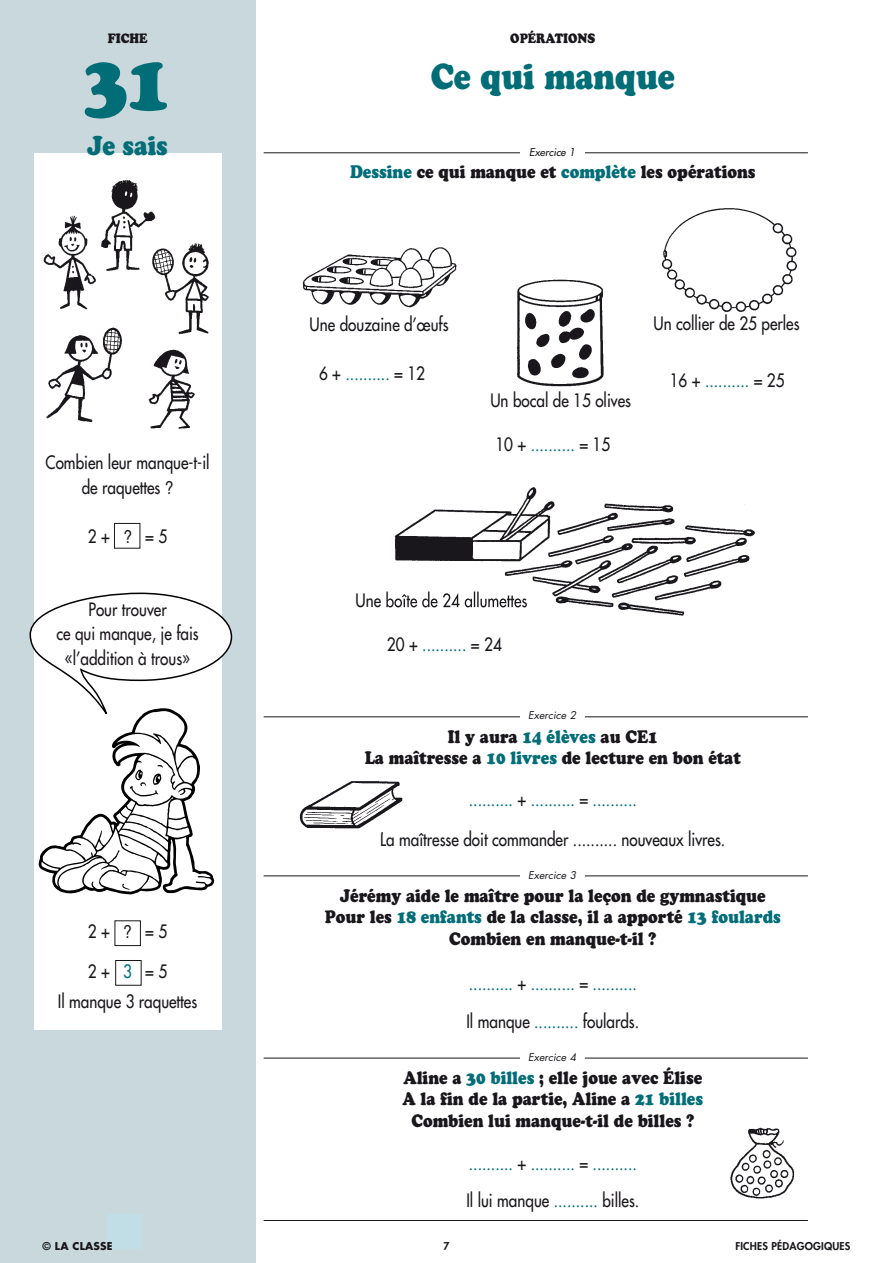
<style>
.page{position:relative;width:893px;height:1263px;background:#fff}
.page>*{position:absolute;margin:0;border:0;box-sizing:border-box;transform-origin:0 0}
.t1{font:900 81px "Cooper";color:#006d77;scale:.85 1}
.t2{font:900 36px "Cooper";color:#006d77;scale:.85 1}
.t3{font:900 27px "Cooper";color:#006d77;scale:.85 1}
.t4{font:900 18px/21.6px "Cooper";color:#1a171c;text-align:center;scale:.85 1}
.t5{font:18px/24.6px "Futura";color:#1a171c;text-align:center;scale:.85 1}
.t6{font:18px/38.1px "Futura";color:#006d77;scale:.85 1}
.t7{font:900 13.5px "Cooper";color:#1a171c;scale:.85 1}
.t8{font:italic 10.5px "Futura";color:#1a171c}
.t9{font:800 10.5px "Futura";letter-spacing:.02em;color:#1a171c}
.t10{font:italic 10.5px "Futura";color:#1a171c}
.t11{font:700 10.5px "Futura";letter-spacing:.02em;color:#1a171c}
.s1{font-family:"Helvetica"}
.s2{color:#006d77}
.s3{color:#1a171c}
</style>
<div class="page">
<div style="left:0;top:0;width:255px;height:1263px;background:#c8d8dc"></div>
<div style="left:34px;top:153px;width:187px;height:876px;background:#fff"></div>
<hr style="left:264px;top:152px;width:544px;height:1px;background:#1a171c">
<div style="left:520px;top:147px;width:65px;height:12px;background:#fff"></div>
<hr style="left:264px;top:716px;width:544px;height:1px;background:#1a171c">
<div style="left:520px;top:711px;width:65px;height:12px;background:#fff"></div>
<hr style="left:264px;top:875px;width:544px;height:1px;background:#1a171c">
<div style="left:520px;top:870px;width:65px;height:12px;background:#fff"></div>
<hr style="left:264px;top:1058px;width:544px;height:1px;background:#1a171c">
<div style="left:520px;top:1052px;width:65px;height:12px;background:#fff"></div>
<hr style="left:264px;top:1220px;width:544px;height:1px;background:#1a171c">
<div style="left:114px;top:523px;width:26px;height:26px;border:1px solid #1a171c"></div>
<div style="left:115px;top:920px;width:26px;height:26px;border:1px solid #1a171c"></div>
<div style="left:115px;top:960px;width:27px;height:26px;border:1px solid #1a171c"></div>
<img style="left:302px;top:247px;width:155px;height:61px">
<img style="left:517px;top:279px;width:87px;height:108px">
<img style="left:386px;top:487px;width:369px;height:129px">
<img style="left:386px;top:591px;width:141px;height:16px">
<img style="left:661px;top:208px;width:136px;height:104px">
<img style="left:46px;top:327px;width:77px;height:95px">
<img style="left:43px;top:215px;width:53px;height:95px">
<img style="left:162px;top:243px;width:47px;height:92px">
<img style="left:101px;top:179px;width:55px;height:92px">
<img style="left:91px;top:215px;width:5px;height:60px">
<img style="left:150px;top:235px;width:12px;height:40px">
<img style="left:148px;top:349px;width:47px;height:80px">
<img style="left:299px;top:781px;width:104px;height:48px">
<img style="left:730px;top:1127px;width:65px;height:72px">
<svg style="left:29px;top:592px;width:204px;height:302px"></svg>
<div style="left:108px;top:1214px;width:34px;height:34px;background:#c1dde6"></div>
<p class="t7" style="left:108px;top:30px;width:48px">FICHE</p>
<p class="t7" style="left:510px;top:30px;width:102px">OPÉRATIONS</p>
<h1 class="t1" style="left:85px;top:33px;width:102px">31</h1>
<h2 class="t2" style="left:431px;top:55px;width:289px">Ce qui manque</h2>
<h3 class="t3" style="left:87px;top:129px;width:96px">Je sais</h3>
<p class="t5" style="left:46px;top:450px;width:194px">Combien leur manque-t-il de raquettes <span class="s1">?</span></p>
<p class="t5" style="left:88px;top:524px;width:95px">2 + <span class="s1">?</span> = 5</p>
<p class="t5" style="left:56px;top:597px;width:169px">Pour trouver<br>ce qui manque, je fais «l’addition à trous»</p>
<p class="t5" style="left:88px;top:919px;width:95px">2 + <span class="s1">?</span> = 5</p>
<p class="t5" style="left:88px;top:959px;width:95px">2 + <span class="s2">3</span> = 5</p>
<p class="t5" style="left:58px;top:989px;width:166px">Il manque 3 raquettes</p>
<p class="t10" style="left:529px;top:145px;width:49px">Exercice 1</p>
<p class="t4" style="left:350px;top:161px;width:479px"><span class="s2">Dessine</span> ce qui manque et <span class="s2">complète</span> les opérations</p>
<p class="t5" style="left:310px;top:313px;width:165px">Une douzaine d’œufs</p>
<p class="t6" style="left:319px;top:354px;width:126px"><span class="s3">6 +</span> .......... <span class="s3">= 12</span></p>
<p class="t5" style="left:490px;top:388px;width:167px">Un bocal de 15 olives</p>
<p class="t6" style="left:495px;top:425px;width:137px"><span class="s3">10 +</span> .......... <span class="s3">= 15</span></p>
<p class="t5" style="left:653px;top:311px;width:173px">Un collier de 25 perles</p>
<p class="t6" style="left:670px;top:362px;width:137px"><span class="s3">16 +</span> .......... <span class="s3">= 25</span></p>
<p class="t6" style="left:387px;top:625px;width:137px"><span class="s3">20 +</span> .......... <span class="s3">= 24</span></p>
<p class="t8" style="left:528px;top:709px;width:52px">Exercice 2</p>
<p class="t4" style="left:365px;top:725px;width:444px">Il y aura <span class="s2">14 élèves</span> au CE1<br>La maîtresse a <span class="s2">10 livres</span> de lecture en bon état</p>
<p class="t5" style="left:380px;top:780px;width:407px;line-height:39.3px"><span class="s2">..........</span> + <span class="s2">..........</span> = <span class="s2">..........<br></span>La maîtresse doit commander .......... nouveaux livres.</p>
<p class="t8" style="left:528px;top:868px;width:52px">Exercice 3</p>
<p class="t4" style="left:325px;top:884px;width:538px">Jérémy aide le maître pour la leçon de gymnastique<br>Pour les <span class="s2">18 enfants</span> de la classe, il a apporté <span class="s2">13 foulards<br></span>Combien en manque-t-il ?</p>
<p class="t6" style="left:466px;top:964px;width:205px">.......... <span class="s3">+</span> .......... <span class="s3">=</span> ..........<br><span class="s3">Il manque</span> .......... <span class="s3">foulards.</span></p>
<p class="t8" style="left:528px;top:1050px;width:52px">Exercice 4</p>
<p class="t4" style="left:402px;top:1066px;width:355px">Aline a <span class="s2">30 billes</span> ; elle joue avec Élise<br>A la fin de la partie, Aline a <span class="s2">21 billes<br></span>Combien lui manque-t-il de billes ?</p>
<p class="t6" style="left:466px;top:1144px;width:205px;line-height:37px">.......... <span class="s3">+</span> .......... <span class="s3">=</span> ..........<br><span class="s3">Il lui manque</span> .......... <span class="s3">billes.</span></p>
<p class="t11" style="left:43px;top:1239px;width:72px">© LA CLASSE</p>
<p class="t9" style="left:443px;top:1239px;width:8px">7</p>
<p class="t9" style="left:735px;top:1239px;width:117px">FICHES PÉDAGOGIQUES</p>
</div>
